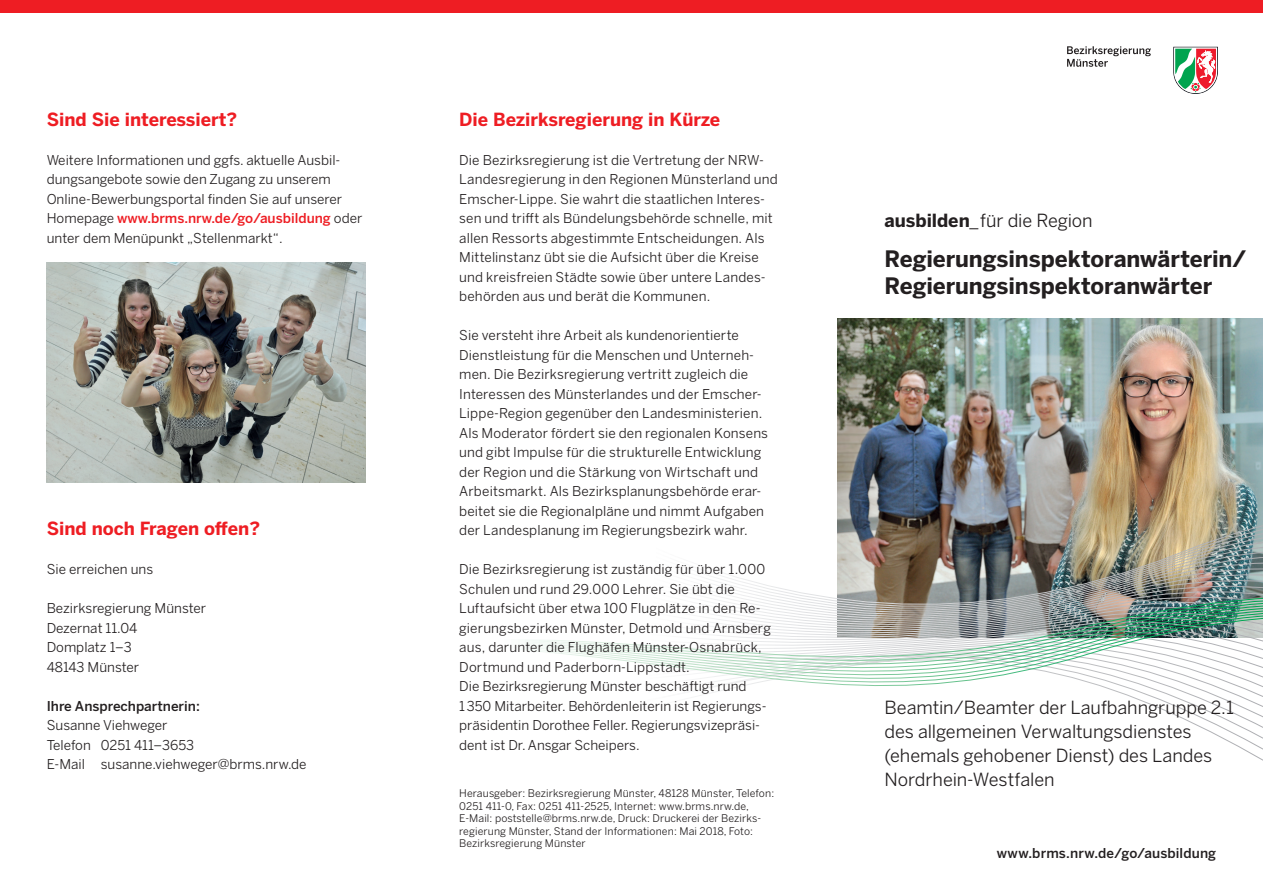
<style>
.page{position:relative;width:1263px;height:893px;background:#fff}
.page>*{position:absolute;margin:0;border:0;box-sizing:border-box;transform-origin:0 0}
.t1{font:700 22.5px/27px "Benton Sans";letter-spacing:-.005em;color:#231f20}
.t2{font:18px/24px "Benton Sans";letter-spacing:-.005em;color:#231f20}
.t3{font:700 18px "Benton Sans";color:#ee1d23}
.t4{font:13.5px/19.5px "Benton Sans";letter-spacing:.005em;color:#231f20}
.t5{font:500 13.5px "Benton Sans";color:#231f20}
.t6{font:10.5px/12.6px "Benton Sans";letter-spacing:.01em;color:#231f20}
.s1{font-weight:500;color:#ee1d23}
.s2{font-weight:700}
</style>
<div class="page">
<svg style="left:1173px;top:47px;width:45px;height:47px"></svg>
<svg style="left:1067px;top:46px;width:84px;height:21px"></svg>
<img style="left:838px;top:319px;width:425px;height:27px">
<div style="left:0;top:0;width:1263px;height:13px;background:#ee1d23"></div>
<img style="left:699px;top:346px;width:564px;height:415px">
<img style="left:525px;top:559px;width:738px;height:133px">
<img style="left:47px;top:263px;width:319px;height:220px">
<h2 class="t3" style="left:47px;top:109px;width:192px">Sind Sie interessiert?</h2>
<p class="t4" style="left:47px;top:150px;width:317px">Weitere Informationen und ggfs. aktuelle Ausbil&shy;dungsangebote sowie den Zugang zu unserem Online-Bewerbungsportal finden Sie auf unserer Homepage <span class="s1">www.brms.nrw.de/go/ausbildung</span> oder unter dem Menüpunkt „Stellenmarkt“.</p>
<h2 class="t3" style="left:47px;top:518px;width:215px">Sind noch Fragen offen?</h2>
<p class="t4" style="left:47px;top:559px;width:108px">Sie erreichen uns</p>
<p class="t4" style="left:47px;top:598px;width:161px">Bezirksregierung Münster<br>Dezernat 11.04<br>Domplatz 1–3<br>48143 Münster</p>
<p class="t5" style="left:47px;top:698px;width:155px">Ihre Ansprechpartnerin:</p>
<p class="t4" style="left:47px;top:715px;width:261px">Susanne Viehweger<br>Telefon 0251 411–3653<br>E-Mail susanne.viehweger@brms.nrw.de</p>
<h2 class="t3" style="left:459px;top:109px;width:262px">Die Bezirksregierung in Kürze</h2>
<p class="t4" style="left:459px;top:150px;width:320px">Die Bezirksregierung ist die Vertretung der NRW-Landesregierung in den Regionen Münsterland und Emscher-Lippe. Sie wahrt die staatlichen Interes&shy;sen und trifft als Bündelungsbehörde schnelle, mit allen Ressorts abgestimmte Entscheidungen. Als Mittelinstanz übt sie die Aufsicht über die Kreise und kreisfreien Städte sowie über untere Landes&shy;behörden aus und berät die Kommunen.</p>
<p class="t4" style="left:459px;top:325px;width:310px">Sie versteht ihre Arbeit als kundenorientierte Dienstleistung für die Menschen und Unterneh&shy;men. Die Bezirksregierung vertritt zugleich die Interessen des Münsterlandes und der Emscher-Lippe-Region gegenüber den Landesministerien.<br>Als Moderator fördert sie den regionalen Konsens und gibt Impulse für die strukturelle Entwicklung der Region und die Stärkung von Wirtschaft und Arbeitsmarkt. Als Bezirksplanungsbehörde erar&shy;beitet sie die Regionalpläne und nimmt Aufgaben der Landesplanung im Regierungsbezirk wahr.</p>
<p class="t4" style="left:459px;top:559px;width:313px">Die Bezirksregierung ist zuständig für über 1.000<br>Schulen und rund 29.000 Lehrer. Sie übt die Luftaufsicht über etwa 100 Flugplätze in den Re&shy;gierungsbezirken Münster, Detmold und Arnsberg aus, darunter die Flughäfen Münster-Osnabrück, Dortmund und Paderborn-Lippstadt.<br>Die Bezirksregierung Münster beschäftigt rund 1350 Mitarbeiter. Behördenleiterin ist Regierungs&shy;präsidentin Dorothee Feller. Regierungsvizepräsi&shy;dent ist Dr. Ansgar Scheipers.</p>
<p class="t6" style="left:459px;top:787px;width:316px">Herausgeber: Bezirksregierung Münster, 48128 Münster, Telefon:<br>0251 411-0, Fax: 0251 411-2525, Internet: www.brms.nrw.de, E-Mail: poststelle@brms.nrw.de, Druck: Druckerei der Bezirks&shy;regierung Münster, Stand der Informationen: Mai 2018, Foto:<br>Bezirksregierung Münster</p>
<h2 class="t2" style="left:884px;top:208px;width:210px"><span class="s2">ausbilden</span>_für die Region</h2>
<h1 class="t1" style="left:884px;top:245px;width:364px">Regierungsinspektoranwärterin/<br>Regierungsinspektoranwärter</h1>
<h2 class="t2" style="left:884px;top:696px;width:351px">Beamtin/Beamter der Laufbahngruppe 2.1 des allgemeinen Verwaltungsdienstes (ehemals gehobener Dienst) des Landes Nordrhein-Westfalen</h2>
<p class="t5" style="left:997px;top:845px;width:221px">www.brms.nrw.de/go/ausbildung</p>
</div>
